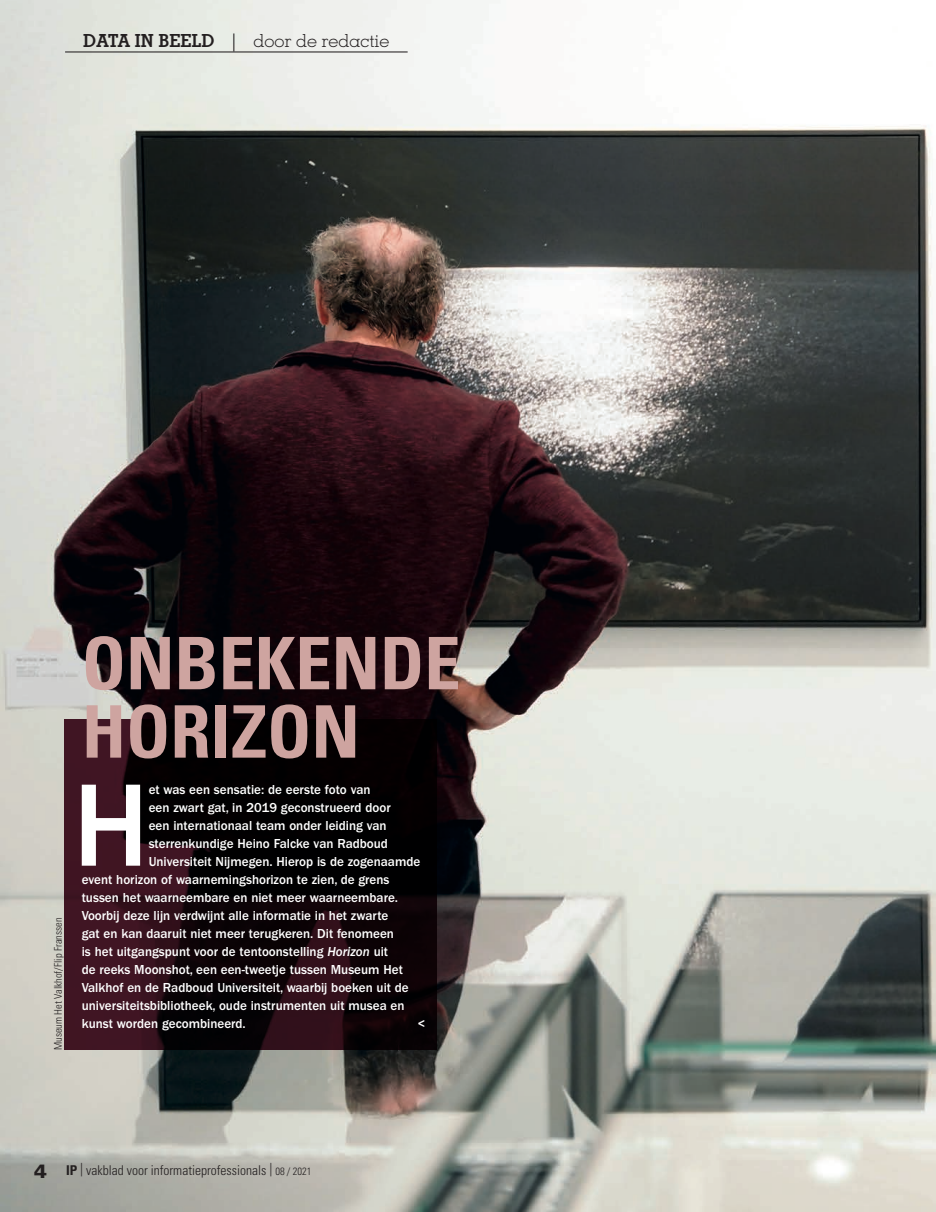
<style>
.page{position:relative;width:936px;height:1212px;background:#fff}
.page>*{position:absolute;margin:0;border:0;box-sizing:border-box;transform-origin:0 0}
.t1{font:500 121.5px "Franklin Gothic";color:#fff}
.t2{font:700 condensed 72.45px/68.4px "Univers";color:#cea4a0}
.t3{font:300 18px "Memphis";color:#231f20}
.t4{font:500 13.5px "Franklin Gothic";color:#fff}
.t5{font:300 condensed 13.5px "Univers";color:#231f20}
.t6{font:300 condensed 10.5px "Univers";color:#231f20}
.s1{font-weight:700}
.s2{font-weight:500}
.s3{font-style:italic}
.s4{font-weight:900;font-stretch:normal;font-size:19.2px}
.s5{font-size:10.5px}
</style>
<div class="page">
<img style="left:0;top:0;width:935px;height:1212px">
<svg style="left:65px;top:719px;width:372px;height:331px;background:#16060c"></svg>
<hr style="left:65px;top:51px;width:342px;height:1px;background:#231f20">
<h3 class="t3" style="left:83px;top:30px;width:308px"><span class="s1">DATA IN BEELD</span> <span class="s2">|</span> door de redactie</h3>
<p class="t6" style="left:52px;top:1050px;width:134px;rotate:-90deg">Museum Het Valkhof/Flip Franssen</p>
<h2 class="t2" style="left:82px;top:629px;width:380px">ONBEKENDE<br>HORIZON</h2>
<h1 class="t1" style="left:73px;top:757px;width:77px">H</h1>
<p class="t4" style="left:149px;top:782px;width:223px">et was een sensatie: de eerste foto van</p>
<p class="t4" style="left:149px;top:800px;width:243px">een zwart gat, in 2019 geconstrueerd door</p>
<p class="t4" style="left:149px;top:818px;width:239px">een internationaal team onder leiding van</p>
<p class="t4" style="left:149px;top:836px;width:241px">sterrenkundige Heino Falcke van Radboud</p>
<p class="t4" style="left:149px;top:854px;width:273px">Universiteit Nijmegen. Hierop is de zogenaamde</p>
<p class="t4" style="left:82px;top:872px;width:309px">event horizon of waarnemingshorizon te zien, de grens</p>
<p class="t4" style="left:82px;top:890px;width:318px">tussen het waarneembare en niet meer waarneembare.</p>
<p class="t4" style="left:82px;top:907px;width:308px">Voorbij deze lijn verdwijnt alle informatie in het zwarte</p>
<p class="t4" style="left:82px;top:925px;width:314px">gat en kan daaruit niet meer terugkeren. Dit fenomeen</p>
<p class="t4" style="left:82px;top:943px;width:308px">is het uitgangspunt voor de tentoonstelling <span class="s3">Horizon</span> uit</p>
<p class="t4" style="left:82px;top:961px;width:322px">de reeks Moonshot, een een-tweetje tussen Museum Het</p>
<p class="t4" style="left:82px;top:979px;width:328px">Valkhof en de Radboud Universiteit, waarbij boeken uit de</p>
<p class="t4" style="left:82px;top:997px;width:324px">universiteitsbibliotheek, oude instrumenten uit musea en</p>
<p class="t4" style="left:82px;top:1015px;width:165px">kunst worden gecombineerd.</p>
<p class="t4" style="left:417px;top:1016px;width:9px">&lt;</p>
<p class="t5" style="left:34px;top:1162px;width:279px"><span class="s4">4</span> <span class="s1">IP</span> | vakblad voor informatieprofessionals | <span class="s5">08 / 2021</span></p>
</div>
